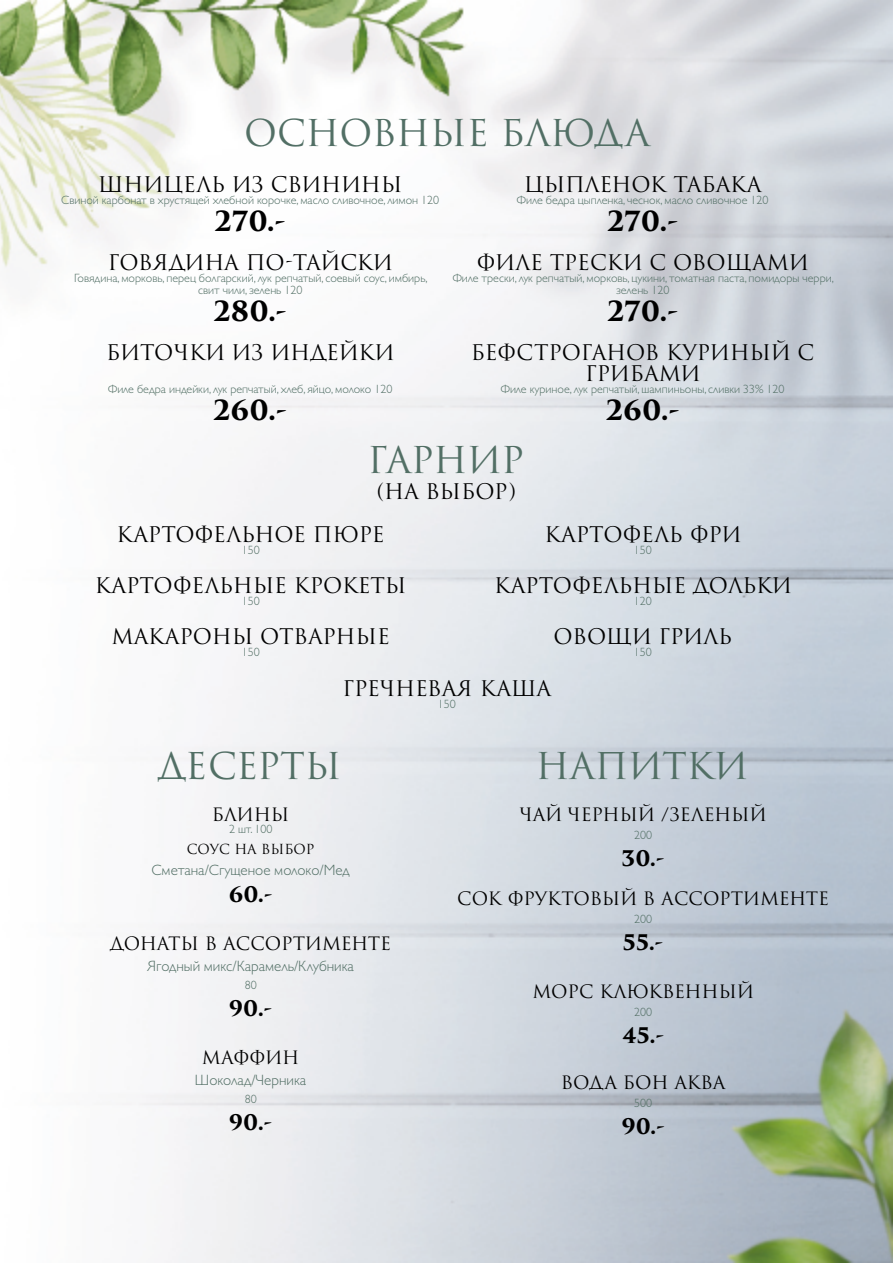
<style>
.page{position:relative;width:893px;height:1263px;background:#fff}
.page>*{position:absolute;margin:0;border:0;box-sizing:border-box;transform-origin:0 0}
.t1{font:36px "Trajan Pro 3";letter-spacing:-.01em;color:#526f65}
.t2{font:700 27px "Trajan Pro 3";color:#000}
.t3{font:21px/21px "Trajan Pro 3";letter-spacing:-.01em;color:#000;text-align:center}
.t4{font:700 21px "Trajan Pro 3";color:#000}
.t5{font:18px "Trajan Pro 3";letter-spacing:-.01em;color:#000}
.t6{font:300 15px "Gill Sans MT Pro Cyr";color:#526f65}
.t7{font:13.5px "Trajan Pro 3";color:#000}
.t8{font:300 12px/12px "Gill Sans MT Pro Cyr";color:#526f65;text-align:center}
</style>
<div class="page">
<img style="left:0;top:0;width:893px;height:1263px">
<h1 class="t1" style="left:244px;top:109px;width:408px">ОСНОВНЫЕ БЛЮДА</h1>
<h3 class="t3" style="left:98px;top:175px;width:306px">ШНИЦЕЛЬ ИЗ СВИНИНЫ</h3>
<p class="t8" style="left:61px;top:194px;width:379px">Свиной карбонат в хрустящей хлебной корочке, масло сливочное, лимон 120</p>
<h2 class="t2" style="left:215px;top:201px;width:73px">270.-</h2>
<h3 class="t3" style="left:108px;top:253px;width:286px">ГОВЯДИНА ПО-ТАЙСКИ</h3>
<p class="t8" style="left:74px;top:272px;width:355px">Говядина, морковь, перец болгарский, лук репчатый, соевый соус, имбирь, свит чили, зелень 120</p>
<h2 class="t2" style="left:214px;top:291px;width:75px">280.-</h2>
<h3 class="t3" style="left:106px;top:343px;width:290px">БИТОЧКИ ИЗ ИНДЕЙКИ</h3>
<p class="t8" style="left:108px;top:383px;width:286px">Филе бедра индейки, лук репчатый, хлеб, яйцо, молоко 120</p>
<h2 class="t2" style="left:213px;top:390px;width:75px">260.-</h2>
<h3 class="t3" style="left:524px;top:175px;width:239px">ЦЫПЛЕНОК ТАБАКА</h3>
<p class="t8" style="left:517px;top:194px;width:253px">Филе бедра цыпленка, чеснок, масло сливочное 120</p>
<h2 class="t2" style="left:607px;top:201px;width:73px">270.-</h2>
<h3 class="t3" style="left:477px;top:253px;width:333px">ФИЛЕ ТРЕСКИ С ОВОЩАМИ</h3>
<p class="t8" style="left:453px;top:272px;width:383px">Филе трески, лук репчатый, морковь, цукини, томатная паста, помидоры черри, зелень 120</p>
<h2 class="t2" style="left:607px;top:291px;width:73px">270.-</h2>
<h3 class="t3" style="left:471px;top:343px;width:345px">БЕФСТРОГАНОВ КУРИНЫЙ С<br>ГРИБАМИ</h3>
<p class="t8" style="left:501px;top:383px;width:285px">Филе куриное, лук репчатый, шампиньоны, сливки 33% 120</p>
<h2 class="t2" style="left:606px;top:390px;width:75px">260.-</h2>
<h1 class="t1" style="left:367px;top:435px;width:158px">ГАРНИР</h1>
<h3 class="t3" style="left:377px;top:481px;width:141px">(НА ВЫБОР)</h3>
<h3 class="t3" style="left:117px;top:525px;width:270px">КАРТОФЕЛЬНОЕ ПЮРЕ</h3>
<p class="t8" style="left:242px;top:544px;width:19px">150</p>
<h3 class="t3" style="left:95px;top:576px;width:313px">КАРТОФЕЛЬНЫЕ КРОКЕТЫ</h3>
<p class="t8" style="left:242px;top:595px;width:19px">150</p>
<h3 class="t3" style="left:111px;top:627px;width:280px">МАКАРОНЫ ОТВАРНЫЕ</h3>
<p class="t8" style="left:242px;top:646px;width:19px">150</p>
<h3 class="t3" style="left:545px;top:525px;width:198px">КАРТОФЕЛЬ ФРИ</h3>
<p class="t8" style="left:634px;top:544px;width:19px">150</p>
<h3 class="t3" style="left:494px;top:576px;width:299px">КАРТОФЕЛЬНЫЕ ДОЛЬКИ</h3>
<p class="t8" style="left:634px;top:595px;width:19px">120</p>
<h3 class="t3" style="left:554px;top:627px;width:180px">ОВОЩИ ГРИЛЬ</h3>
<p class="t8" style="left:634px;top:646px;width:19px">150</p>
<h3 class="t3" style="left:343px;top:679px;width:210px">ГРЕЧНЕВАЯ КАША</h3>
<p class="t8" style="left:438px;top:698px;width:19px">150</p>
<h1 class="t1" style="left:158px;top:741px;width:185px">ДЕСЕРТЫ</h1>
<h1 class="t1" style="left:535px;top:741px;width:214px">НАПИТКИ</h1>
<h3 class="t5" style="left:520px;top:802px;width:248px">ЧАЙ ЧЕРНЫЙ /ЗЕЛЕНЫЙ</h3>
<p class="t8" style="left:634px;top:829px;width:19px">200</p>
<h3 class="t4" style="left:622px;top:843px;width:45px">30.-</h3>
<h3 class="t5" style="left:457px;top:886px;width:373px">СОК ФРУКТОВЫЙ В АССОРТИМЕНТЕ</h3>
<p class="t8" style="left:634px;top:913px;width:19px">200</p>
<h3 class="t4" style="left:623px;top:927px;width:42px">55.-</h3>
<h3 class="t5" style="left:532px;top:979px;width:223px">МОРС КЛЮКВЕННЫЙ</h3>
<p class="t8" style="left:634px;top:1006px;width:19px">200</p>
<h3 class="t4" style="left:622px;top:1020px;width:44px">45.-</h3>
<h3 class="t5" style="left:561px;top:1070px;width:166px">ВОДА БОН АКВА</h3>
<p class="t8" style="left:634px;top:1097px;width:19px">500</p>
<h3 class="t4" style="left:621px;top:1111px;width:45px">90.-</h3>
<h3 class="t5" style="left:212px;top:802px;width:79px">БЛИНЫ</h3>
<p class="t8" style="left:229px;top:823px;width:45px">2 шт. 100</p>
<p class="t7" style="left:187px;top:840px;width:129px">СОУС НА ВЫБОР</p>
<p class="t6" style="left:151px;top:861px;width:200px">Сметана/Сгущеное молоко/Мед</p>
<h3 class="t4" style="left:229px;top:879px;width:45px">60.-</h3>
<h3 class="t5" style="left:110px;top:931px;width:282px">ДОНАТЫ В АССОРТИМЕНТЕ</h3>
<p class="t6" style="left:147px;top:957px;width:208px">Ягодный микс/Карамель/Клубника</p>
<p class="t8" style="left:245px;top:979px;width:13px">80</p>
<h3 class="t4" style="left:229px;top:993px;width:45px">90.-</h3>
<h3 class="t5" style="left:202px;top:1045px;width:99px">МАФФИН</h3>
<p class="t6" style="left:195px;top:1071px;width:113px">Шоколад/Черника</p>
<p class="t8" style="left:245px;top:1093px;width:13px">80</p>
<h3 class="t4" style="left:229px;top:1107px;width:45px">90.-</h3>
</div>
